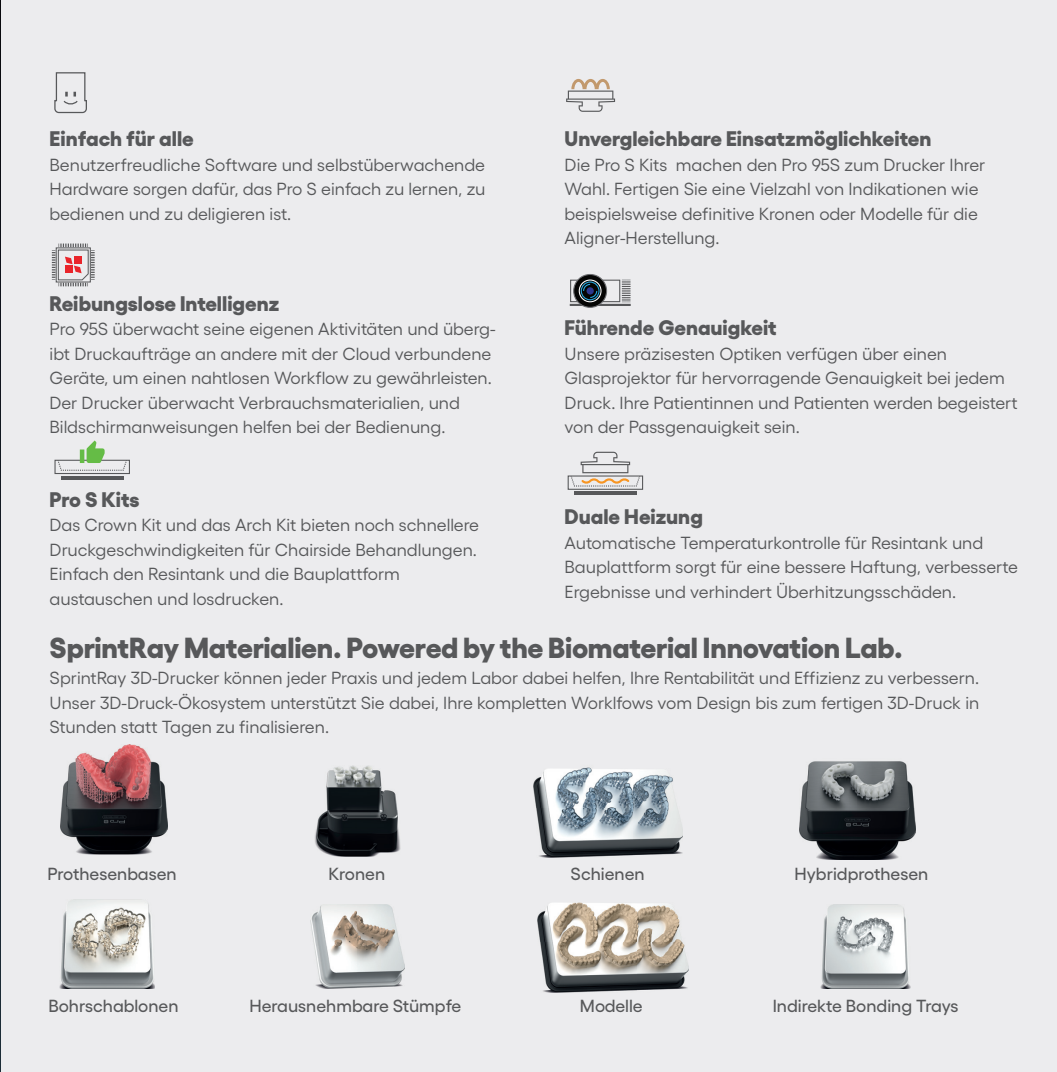
<style>
.page{position:relative;width:1057px;height:1072px;background:#fff}
.page>*{position:absolute;margin:0;border:0;box-sizing:border-box;transform-origin:0 0}
.t1{font:800 28.88px "Gellix";letter-spacing:-.015em;color:#57585a}
.t2{font:800 21px "Gellix";color:#57585a}
.t3{font:17.5px/24.5px "Gellix";color:#57585a}
.t4{font:500 17.5px "Gellix";color:#57585a}
</style>
<div class="page">
<div style="left:0;top:0;width:1057px;height:1071px;background:#ececee"></div>
<svg style="left:0;top:0;width:1px;height:1071px"></svg>
<hr style="left:0;top:422px;width:1px;height:482px;background:#19212a">
<img style="left:311px;top:904px;width:93px;height:84px">
<img style="left:533px;top:767px;width:150px;height:90px">
<img style="left:820px;top:904px;width:90px;height:84px">
<img style="left:60px;top:899px;width:95px;height:89px">
<img style="left:537px;top:902px;width:151px;height:90px">
<svg style="left:52px;top:243px;width:43px;height:43px"></svg>
<div style="left:570px;top:280px;width:18px;height:22px;border:1px solid #57585a"></div>
<hr style="left:570px;top:304px;width:60px;height:2px;background:#57585a">
<svg style="left:622px;top:280px;width:8px;height:23px"></svg>
<svg style="left:574px;top:274px;width:32px;height:33px"></svg>
<div style="left:573px;top:274px;width:34px;height:34px;border:1px solid #6c6d70;border-radius:50%"></div>
<div style="left:579px;top:279px;width:22px;height:23px;border:1px solid #fff;border-radius:50%"></div>
<div style="left:581px;top:281px;width:18px;height:19px;border:1px solid #2aa9e0;border-radius:50%"></div>
<div style="left:602px;top:280px;width:18px;height:22px;border:1px solid #57585a"></div>
<svg style="left:582px;top:283px;width:16px;height:15px"></svg>
<div style="left:586px;top:287px;width:8px;height:7px;background:#2d388e;border-radius:50%"></div>
<svg style="left:566px;top:79px;width:49px;height:33px"></svg>
<hr style="left:574px;top:492px;width:62px;height:3px;background:#57585a">
<div style="left:567px;top:475px;width:76px;height:15px;border:1px solid #57585a"></div>
<svg style="left:570px;top:452px;width:70px;height:35px"></svg>
<svg style="left:54px;top:72px;width:33px;height:42px"></svg>
<hr style="left:61px;top:476px;width:62px;height:3px;background:#57585a">
<div style="left:54px;top:460px;width:76px;height:14px;border:1px solid #57585a"></div>
<svg style="left:57px;top:440px;width:70px;height:31px"></svg>
<img style="left:315px;top:765px;width:85px;height:91px">
<img style="left:800px;top:761px;width:115px;height:98px">
<img style="left:60px;top:745px;width:108px;height:109px">
<p class="t2" style="left:50px;top:121px;width:146px">Einfach für alle</p>
<p class="t3" style="left:50px;top:150px;width:437px;text-align:justify">Benutzerfreudliche Software und selbstüberwachende Hardware sorgen dafür, das Pro S einfach zu lernen, zu bedienen und zu deligieren ist.</p>
<p class="t2" style="left:50px;top:286px;width:231px">Reibungslose Intelligenz</p>
<p class="t3" style="left:50px;top:315px;width:447px">Pro 95S überwacht seine eigenen Aktivitäten und überg&shy;ibt Druckaufträge an andere mit der Cloud verbundene Geräte, um einen nahtlosen Workflow zu gewährleisten.<br>Der Drucker überwacht Verbrauchsmaterialien, und Bildschirmanweisungen helfen bei der Bedienung.</p>
<p class="t2" style="left:50px;top:482px;width:91px">Pro S Kits</p>
<p class="t3" style="left:50px;top:511px;width:431px">Das Crown Kit und das Arch Kit bieten noch schnellere Druckgeschwindigkeiten für Chairside Behandlungen.<br>Einfach den Resintank und die Bauplattform austauschen und losdrucken.</p>
<p class="t2" style="left:564px;top:121px;width:368px">Unvergleichbare Einsatzmöglichkeiten</p>
<p class="t3" style="left:564px;top:150px;width:422px">Die Pro S Kits machen den Pro 95S zum Drucker Ihrer Wahl. Fertigen Sie eine Vielzahl von Indikationen wie beispielsweise definitive Kronen oder Modelle für die Aligner-Herstellung.</p>
<p class="t2" style="left:564px;top:310px;width:214px">Führende Genauigkeit</p>
<p class="t3" style="left:564px;top:339px;width:454px">Unsere präzisesten Optiken verfügen über einen Glasprojektor für hervorragende Genauigkeit bei jedem Druck. Ihre Patientinnen und Patienten werden begeistert von der Passgenauigkeit sein.</p>
<p class="t2" style="left:564px;top:499px;width:140px">Duale Heizung</p>
<p class="t3" style="left:564px;top:528px;width:455px">Automatische Temperaturkontrolle für Resintank und<br>Bauplattform sorgt für eine bessere Haftung, verbesserte<br>Ergebnisse und verhindert Überhitzungsschäden.</p>
<h1 class="t1" style="left:50px;top:624px;width:854px">SprintRay Materialien. Powered by the Biomaterial Innovation Lab.</h1>
<p class="t3" style="left:50px;top:664px;width:931px;text-align:justify">SprintRay 3D-Drucker können jeder Praxis und jedem Labor dabei helfen, Ihre Rentabilität und Effizienz zu verbessern.<br>Unser 3D-Druck-Ökosystem unterstützt Sie dabei, Ihre kompletten Worklfows vom Design bis zum fertigen 3D-Druck in Stunden statt Tagen zu finalisieren.</p>
<p class="t4" style="left:47px;top:859px;width:131px">Prothesenbasen</p>
<p class="t4" style="left:329px;top:859px;width:58px">Kronen</p>
<p class="t4" style="left:570px;top:859px;width:76px">Schienen</p>
<p class="t4" style="left:794px;top:859px;width:135px">Hybridprothesen</p>
<p class="t4" style="left:249px;top:992px;width:213px">Herausnehmbare Stümpfe</p>
<p class="t4" style="left:49px;top:992px;width:132px">Bohrschablonen</p>
<p class="t4" style="left:772px;top:992px;width:187px">Indirekte Bonding Trays</p>
<p class="t4" style="left:580px;top:992px;width:64px">Modelle</p>
</div>
